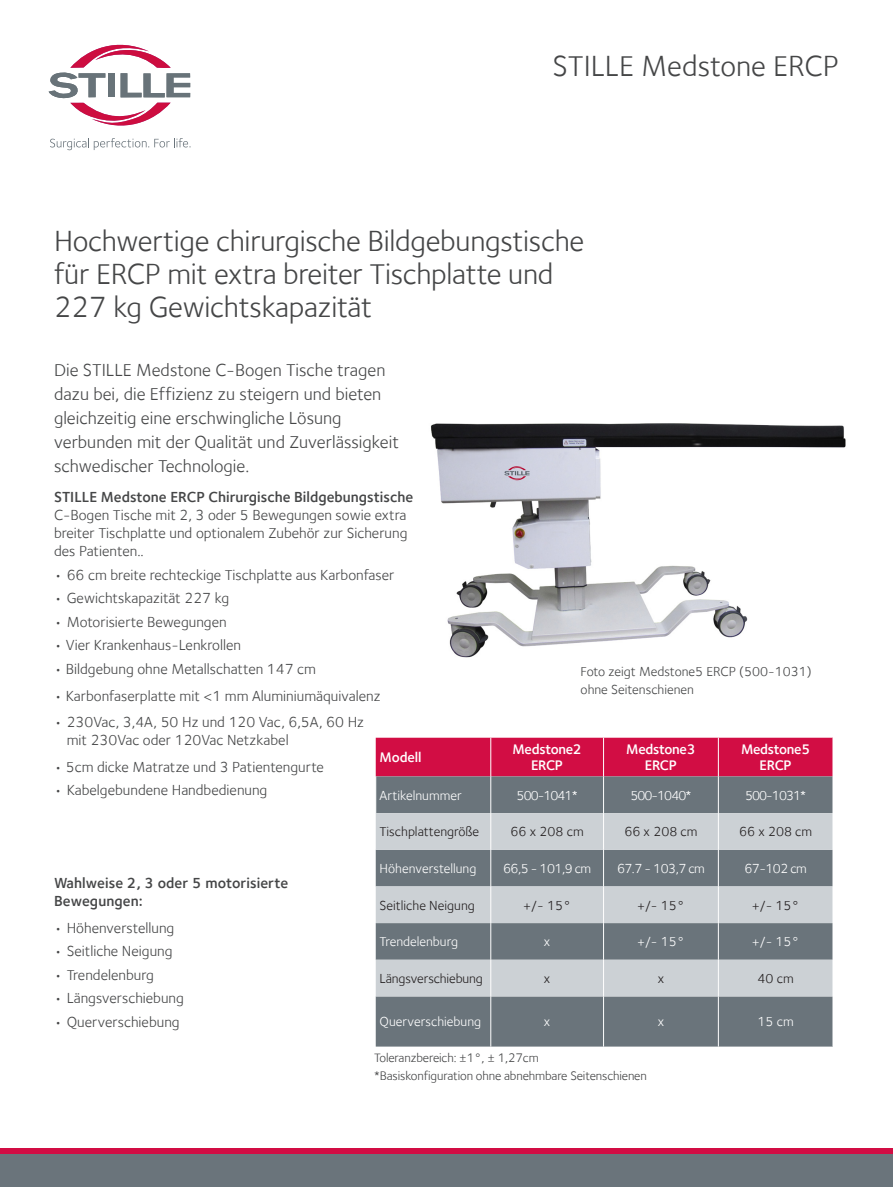
<style>
.page{position:relative;width:893px;height:1187px;background:#fff}
.page>*{position:absolute;margin:0;border:0;box-sizing:border-box;transform-origin:0 0}
.t1{font:30px/33px "Foundry Sterling";letter-spacing:-.01em;color:#454647}
.Subhead{font:18px/24px "Foundry Sterling";color:#454647}
.Subhead-2{font:15px/18px "Foundry Sterling";color:#454647}
.Subhead-3{font:600 15px/18px "Foundry Sterling";letter-spacing:.005em;color:#454647}
.t2{font:600 14.25px/16.5px "Foundry Sterling";letter-spacing:-.02em;color:#fff;text-align:center}
.t3{font:13.5px "Foundry Sterling";color:#fff}
.t4{font:13.5px "Foundry Sterling";color:#231f20}
.Subhead-4{font:13.5px/18px "Foundry Sterling";color:#454647}
.Subhead-5{font:12.75px/18px "Foundry Sterling";letter-spacing:-.01em;color:#454647}
.s1{font-weight:600}
</style>
<div class="page">
<img style="left:431px;top:423px;width:415px;height:235px">
<div style="left:0;top:1147px;width:893px;height:39px;background:#d20d44"></div>
<div style="left:0;top:1154px;width:893px;height:32px;background:#6a747b"></div>
<svg style="left:49px;top:45px;width:141px;height:80px"></svg>
<svg style="left:50px;top:138px;width:141px;height:12px"></svg>
<div style="left:376px;top:737px;width:457px;height:39px;background:#d20d44"></div>
<div style="left:376px;top:776px;width:457px;height:270px;background:#6a747b"></div>
<svg style="left:376px;top:813px;width:457px;height:183px;background:#a5acb1"></svg>
<hr style="left:490px;top:737px;width:1px;height:39px;background:#fff">
<hr style="left:603px;top:737px;width:1px;height:39px;background:#fff">
<hr style="left:718px;top:737px;width:1px;height:39px;background:#fff">
<hr style="left:490px;top:776px;width:1px;height:37px;background:#fff">
<hr style="left:603px;top:776px;width:1px;height:37px;background:#fff">
<hr style="left:718px;top:776px;width:1px;height:37px;background:#fff">
<hr style="left:490px;top:886px;width:1px;height:37px;background:#fff">
<hr style="left:603px;top:886px;width:1px;height:37px;background:#fff">
<hr style="left:718px;top:886px;width:1px;height:37px;background:#fff">
<hr style="left:490px;top:923px;width:1px;height:36px;background:#fff">
<hr style="left:603px;top:923px;width:1px;height:36px;background:#fff">
<hr style="left:718px;top:923px;width:1px;height:36px;background:#fff">
<hr style="left:490px;top:959px;width:1px;height:37px;background:#fff">
<hr style="left:603px;top:959px;width:1px;height:37px;background:#fff">
<hr style="left:718px;top:959px;width:1px;height:37px;background:#fff">
<hr style="left:490px;top:996px;width:1px;height:50px;background:#fff">
<hr style="left:603px;top:996px;width:1px;height:50px;background:#fff">
<hr style="left:718px;top:996px;width:1px;height:50px;background:#fff">
<hr style="left:490px;top:813px;width:1px;height:36px;background:#fff">
<hr style="left:603px;top:813px;width:1px;height:36px;background:#fff">
<hr style="left:718px;top:813px;width:1px;height:36px;background:#fff">
<hr style="left:490px;top:849px;width:1px;height:37px;background:#fff">
<hr style="left:603px;top:849px;width:1px;height:37px;background:#fff">
<hr style="left:718px;top:849px;width:1px;height:37px;background:#fff">
<p class="t1" style="left:553px;top:49px;width:288px">STILLE Medstone ERCP</p>
<p class="t1" style="left:54px;top:224px;width:532px">Hochwertige chirurgische Bildgebungstische für ERCP mit extra breiter Tischplatte und<br>227 kg Gewichtskapazität</p>
<p class="Subhead" style="left:54px;top:357px;width:347px">Die STILLE Medstone C-Bogen Tische tragen dazu bei, die Effizienz zu steigern und bieten gleichzeitig eine erschwingliche Lösung verbunden mit der Qualität und Zuverlässigkeit schwedischer Technologie.</p>
<p class="Subhead-2" style="left:54px;top:488px;width:361px"><span class="s1">STILLE Medstone ERCP Chirurgische Bildgebungstische </span>C-Bogen Tische mit 2, 3 oder 5 Bewegungen sowie extra breiter Tischplatte und optionalem Zubehör zur Sicherung des Patienten..</p>
<p class="Subhead-2" style="left:54px;top:565px;width:342px">• 66 cm breite rechteckige Tischplatte aus Karbonfaser</p>
<p class="Subhead-2" style="left:54px;top:589px;width:177px">• Gewichtskapazität 227 kg</p>
<p class="Subhead-2" style="left:54px;top:612px;width:174px">• Motorisierte Bewegungen</p>
<p class="Subhead-2" style="left:54px;top:636px;width:189px">• Vier Krankenhaus-Lenkrollen</p>
<p class="Subhead-2" style="left:54px;top:659px;width:264px">• Bildgebung ohne Metallschatten 147 cm</p>
<p class="Subhead-2" style="left:54px;top:686px;width:328px">• Karbonfaserplatte mit &lt;1 mm Aluminiumäquivalenz</p>
<p class="Subhead-2" style="left:67px;top:712px;width:299px;text-indent:-13px">• 230Vac, 3,4A, 50 Hz und 120 Vac, 6,5A, 60 Hz mit 230Vac oder 120Vac Netzkabel</p>
<p class="Subhead-2" style="left:54px;top:757px;width:271px">• 5cm dicke Matratze und 3 Patientengurte</p>
<p class="Subhead-2" style="left:54px;top:780px;width:215px">• Kabelgebundene Handbedienung</p>
<p class="Subhead-4" style="left:581px;top:662px;width:232px">Foto zeigt Medstone5 ERCP (500-1031) ohne Seitenschienen</p>
<p class="t2" style="left:380px;top:749px;width:43px">Modell</p>
<p class="t2" style="left:512px;top:740px;width:71px">Medstone2<br>ERCP</p>
<p class="t2" style="left:626px;top:740px;width:71px">Medstone3<br>ERCP</p>
<p class="t2" style="left:741px;top:740px;width:71px">Medstone5<br>ERCP</p>
<p class="t3" style="left:380px;top:787px;width:84px">Artikelnummer</p>
<p class="t3" style="left:517px;top:787px;width:63px">500-1041*</p>
<p class="t3" style="left:630px;top:787px;width:63px">500-1040*</p>
<p class="t3" style="left:745px;top:787px;width:63px">500-1031*</p>
<p class="t4" style="left:380px;top:823px;width:101px">Tischplattengröße</p>
<p class="t4" style="left:511px;top:823px;width:75px">66 x 208 cm</p>
<p class="t4" style="left:624px;top:823px;width:75px">66 x 208 cm</p>
<p class="t4" style="left:739px;top:823px;width:75px">66 x 208 cm</p>
<p class="t3" style="left:380px;top:860px;width:98px">Höhenverstellung</p>
<p class="t3" style="left:503px;top:860px;width:90px">66,5 - 101,9 cm</p>
<p class="t3" style="left:617px;top:860px;width:89px">67.7 - 103,7 cm</p>
<p class="t3" style="left:744px;top:860px;width:64px">67-102 cm</p>
<p class="t4" style="left:380px;top:897px;width:97px">Seitliche Neigung</p>
<p class="t4" style="left:523px;top:897px;width:49px">+/- 15°</p>
<p class="t4" style="left:637px;top:897px;width:49px">+/- 15°</p>
<p class="t4" style="left:752px;top:897px;width:49px">+/- 15°</p>
<p class="t3" style="left:380px;top:933px;width:80px">Trendelenburg</p>
<p class="t3" style="left:544px;top:933px;width:8px">x</p>
<p class="t3" style="left:637px;top:933px;width:49px">+/- 15°</p>
<p class="t3" style="left:752px;top:933px;width:49px">+/- 15°</p>
<p class="t4" style="left:380px;top:970px;width:105px">Längsverschiebung</p>
<p class="t4" style="left:544px;top:970px;width:8px">x</p>
<p class="t4" style="left:658px;top:970px;width:8px">x</p>
<p class="t4" style="left:758px;top:970px;width:38px">40 cm</p>
<p class="t3" style="left:380px;top:1013px;width:103px">Querverschiebung</p>
<p class="t3" style="left:544px;top:1013px;width:8px">x</p>
<p class="t3" style="left:658px;top:1013px;width:8px">x</p>
<p class="t3" style="left:758px;top:1013px;width:38px">15 cm</p>
<p class="Subhead-3" style="left:54px;top:874px;width:236px">Wahlweise 2, 3 oder 5 motorisierte<br>Bewegungen:</p>
<p class="Subhead-2" style="left:54px;top:918px;width:122px">• Höhenverstellung</p>
<p class="Subhead-2" style="left:54px;top:942px;width:120px">• Seitliche Neigung</p>
<p class="Subhead-2" style="left:54px;top:965px;width:101px">• Trendelenburg</p>
<p class="Subhead-2" style="left:54px;top:989px;width:131px">• Längsverschiebung</p>
<p class="Subhead-2" style="left:54px;top:1012px;width:127px">• Querverschiebung</p>
<p class="Subhead-5" style="left:374px;top:1048px;width:274px">Toleranzbereich: ±1°, ± 1,27cm<br>*Basiskonfiguration ohne abnehmbare Seitenschienen</p>
</div>
